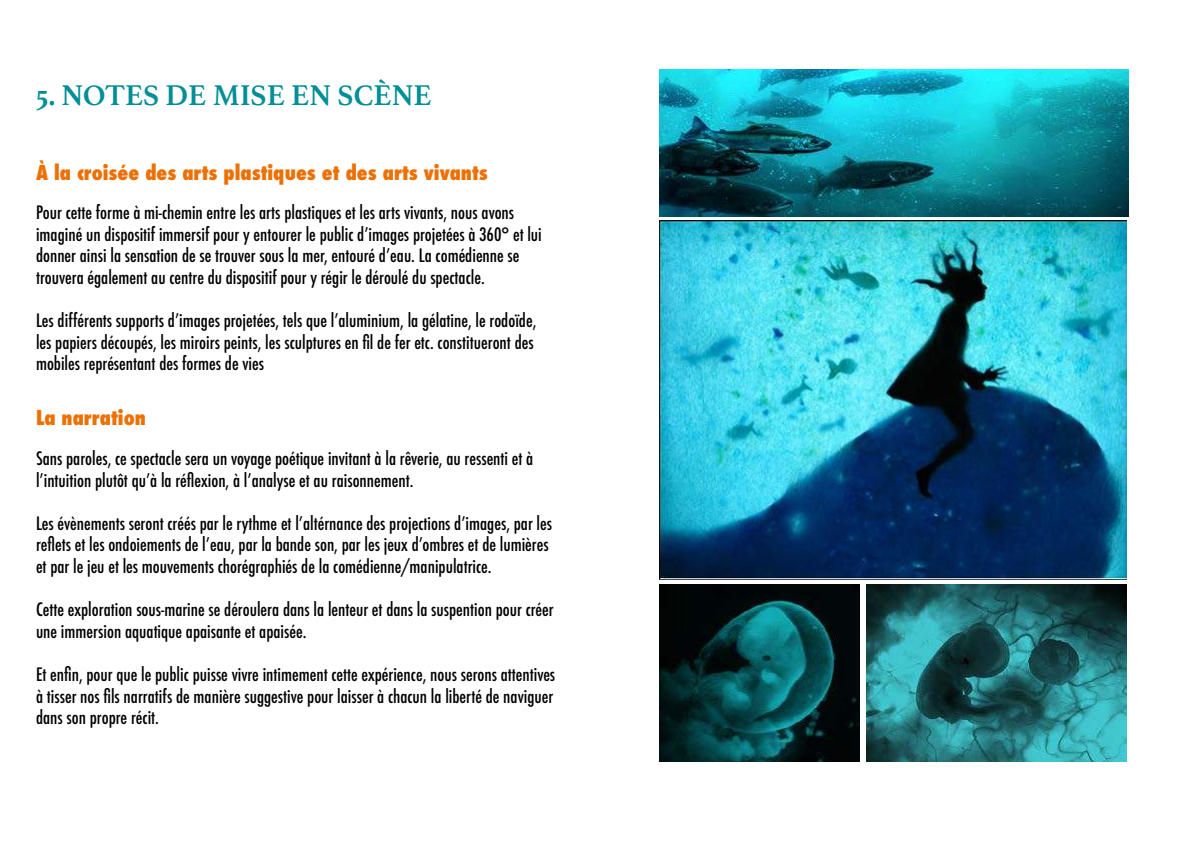
<style>
.page{position:relative;width:1191px;height:842px;background:#fff}
.page>*{position:absolute;margin:0;border:0;box-sizing:border-box;transform-origin:0 0}
.t1{font:700 30px "Athelas";color:#008e97}
.t2{font:800 condensed 20px "Futura";color:#ed7004}
.t3{font:500 condensed 18px/21.6px "Futura";color:#000}
</style>
<div class="page">
<img style="left:659px;top:70px;width:469px;height:147px">
<img style="left:659px;top:220px;width:467px;height:359px">
<img style="left:866px;top:584px;width:260px;height:178px">
<img style="left:659px;top:584px;width:200px;height:178px">
<h1 class="t1" style="left:36px;top:71px;width:397px">5. NOTES DE MISE EN SCÈNE</h1>
<p class="t2" style="left:36px;top:158px;width:453px">À la croisée des arts plastiques et des arts vivants</p>
<p class="t3" style="left:36px;top:202px;width:507px">Pour cette forme à mi-chemin entre les arts plastiques et les arts vivants, nous avons imaginé un dispositif immersif pour y entourer le public d’images projetées à 360° et lui donner ainsi la sensation de se trouver sous la mer, entouré d’eau. La comédienne se trouvera également au centre du dispositif pour y régir le déroulé du spectacle.</p>
<p class="t3" style="left:36px;top:310px;width:502px">Les différents supports d’images projetées, tels que l’aluminium, la gélatine, le rodoïde, les papiers découpés, les miroirs peints, les sculptures en fil de fer etc. constitueront des mobiles représentant des formes de vies</p>
<p class="t2" style="left:36px;top:404px;width:111px">La narration</p>
<p class="t3" style="left:36px;top:448px;width:499px">Sans paroles, ce spectacle sera un voyage poétique invitant à la rêverie, au ressenti et à l’intuition plutôt qu’à la réflexion, à l’analyse et au raisonnement.</p>
<p class="t3" style="left:36px;top:512px;width:517px">Les évènements seront créés par le rythme et l’altérnance des projections d’images, par les reflets et les ondoiements de l’eau, par la bande son, par les jeux d’ombres et de lumières et par le jeu et les mouvements chorégraphiés de la comédienne/manipulatrice.</p>
<p class="t3" style="left:36px;top:599px;width:519px">Cette exploration sous-marine se déroulera dans la lenteur et dans la suspention pour créer une immersion aquatique apaisante et apaisée.</p>
<p class="t3" style="left:36px;top:664px;width:521px;text-align:justify">Et enfin, pour que le public puisse vivre intimement cette expérience, nous serons attentives à tisser nos fils narratifs de manière suggestive pour laisser à chacun la liberté de naviguer dans son propre récit.</p>
</div>
